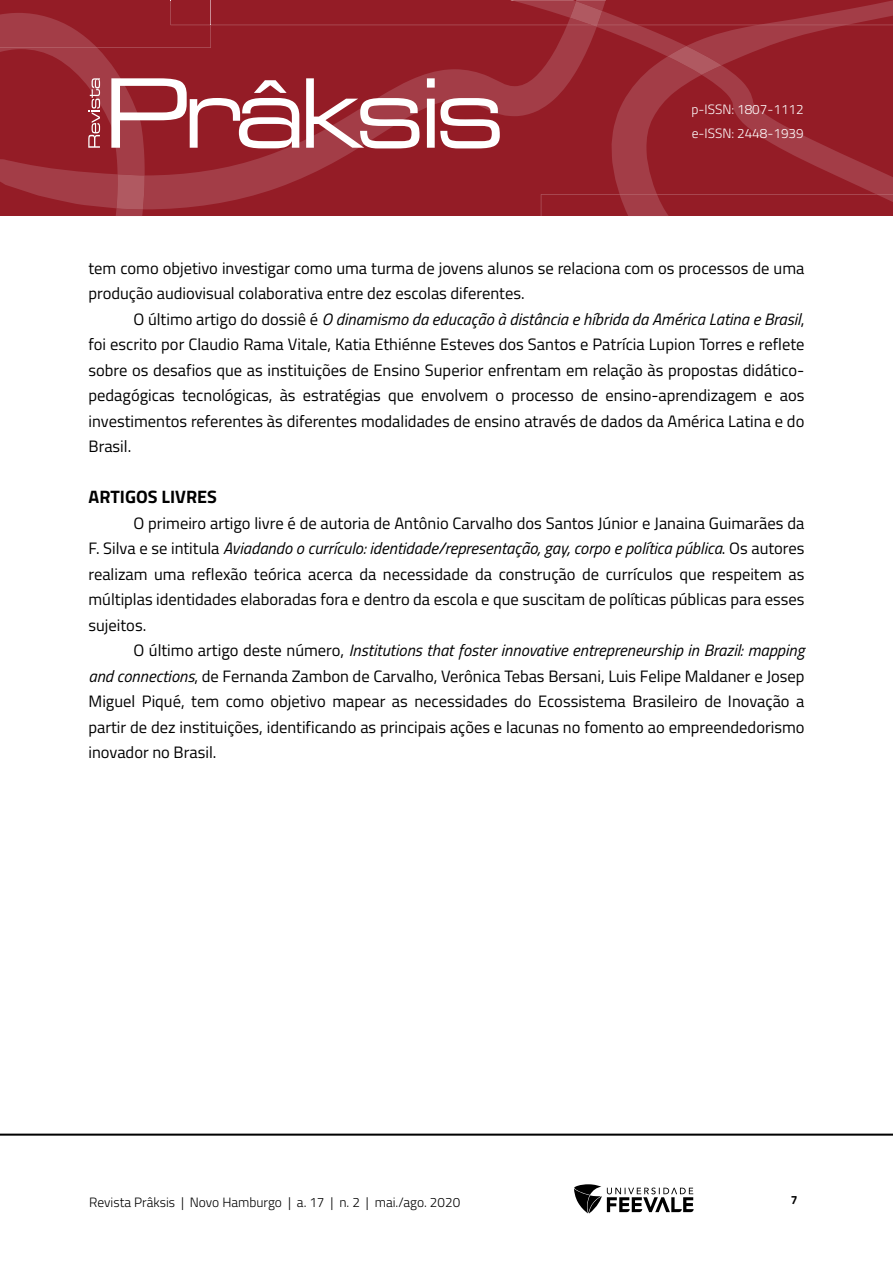
<style>
.page{position:relative;width:893px;height:1263px;background:#fff}
.page>*{position:absolute;margin:0;border:0;box-sizing:border-box;transform-origin:0 0}
.Corpo_de_texto{font:700 18px "Titillium Web";color:#000}
.Corpo_de_texto-2{font:16.5px/25.5px "Titillium Web";color:#000;text-align:justify}
.t1{font:300 13.5px "Titillium Web";color:#000}
.t2{font:300 13.5px/24px "Titillium Web";color:#fff}
.t3{font:700 12px "Titillium Web";color:#000}
.s1{font-style:italic}
</style>
<div class="page">
<hr style="left:0;top:1133px;width:893px;height:3px;background:#000">
<svg style="left:574px;top:1184px;width:120px;height:29px"></svg>
<svg style="left:0;top:0;width:893px;height:216px;background:#9c2e38"></svg>
<p class="t2" style="left:691px;top:97px;width:114px">p-ISSN: 1807-1112 e-ISSN: 2448-1939</p>
<p class="Corpo_de_texto-2" style="left:88px;top:254px;width:717px">tem como objetivo investigar como uma turma de jovens alunos se relaciona com os processos de uma produção audiovisual colaborativa entre dez escolas diferentes.</p>
<p class="Corpo_de_texto-2" style="left:88px;top:305px;width:717px;text-indent:45px">O último artigo do dossiê é <span class="s1">O dinamismo da educação à distância e híbrida da América Latina e Brasil</span>, foi escrito por Claudio Rama Vitale, Katia Ethiénne Esteves dos Santos e Patrícia Lupion Torres e reflete sobre os desafios que as instituições de Ensino Superior enfrentam em relação às propostas didático&shy;pedagógicas tecnológicas, às estratégias que envolvem o processo de ensino-aprendizagem e aos investimentos referentes às diferentes modalidades de ensino através de dados da América Latina e do Brasil.</p>
<p class="Corpo_de_texto" style="left:88px;top:483px;width:130px">ARTIGOS LIVRES</p>
<p class="Corpo_de_texto-2" style="left:88px;top:509px;width:718px;text-indent:45px">O primeiro artigo livre é de autoria de Antônio Carvalho dos Santos Júnior e Janaina Guimarães da F. Silva e se intitula <span class="s1">Aviadando o currículo: identidade/representação, gay, corpo e política pública</span>. Os autores realizam uma reflexão teórica acerca da necessidade da construção de currículos que respeitem as múltiplas identidades elaboradas fora e dentro da escola e que suscitam de políticas públicas para esses sujeitos.</p>
<p class="Corpo_de_texto-2" style="left:88px;top:637px;width:717px;text-indent:45px">O último artigo deste número, <span class="s1">Institutions that foster innovative entrepreneurship in Brazil: mapping and connections</span>, de Fernanda Zambon de Carvalho, Verônica Tebas Bersani, Luis Felipe Maldaner e Josep Miguel Piqué, tem como objetivo mapear as necessidades do Ecossistema Brasileiro de Inovação a partir de dez instituições, identificando as principais ações e lacunas no fomento ao empreendedorismo inovador no Brasil.</p>
<p class="t1" style="left:89px;top:1192px;width:372px">Revista Prâksis | Novo Hamburgo | a. 17 | n. 2 | mai./ago. 2020</p>
<p class="t3" style="left:791px;top:1190px;width:8px">7</p>
</div>
